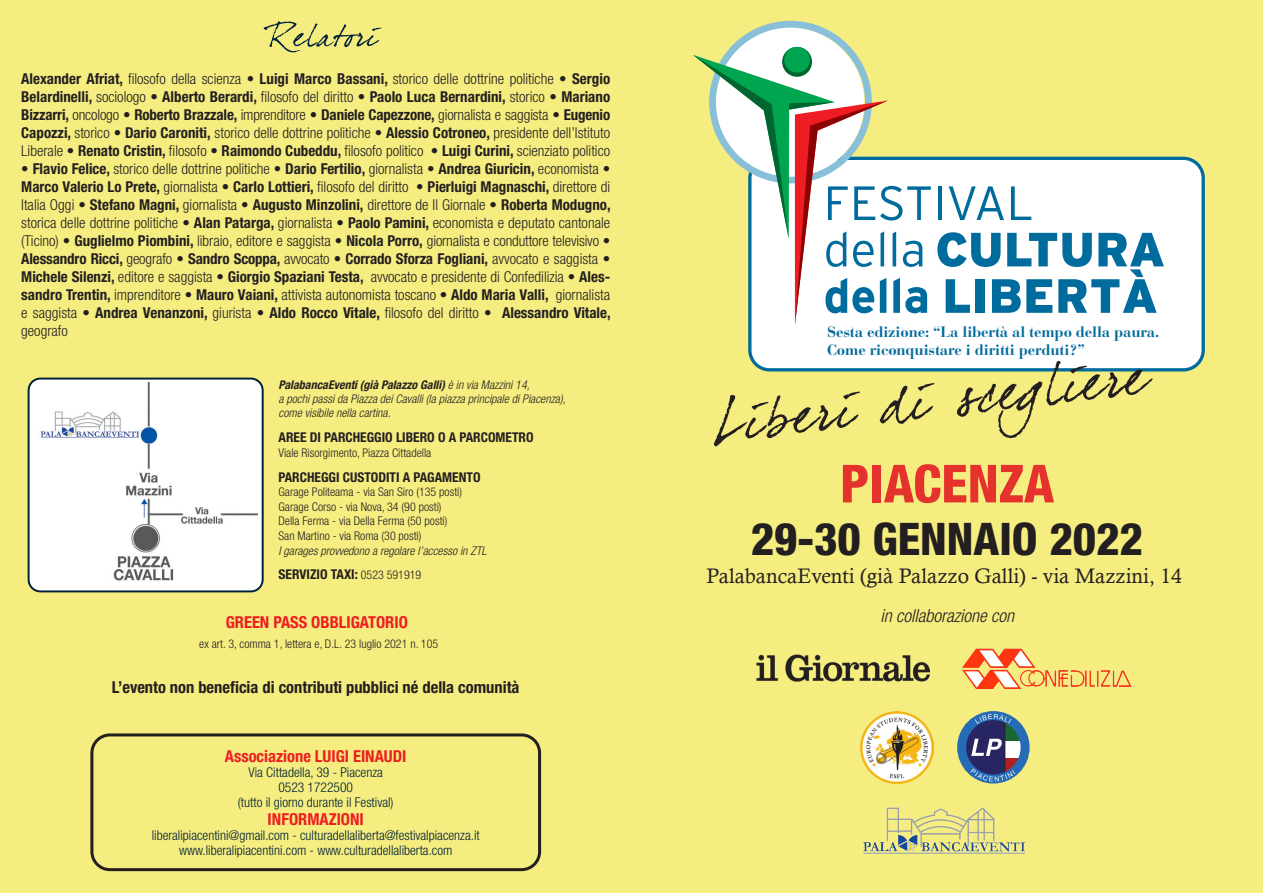
<style>
.page{position:relative;width:1263px;height:893px;background:#f5ed80}
.page>*{position:absolute;margin:0;border:0;box-sizing:border-box;transform-origin:0 0}
.t1{font:800 condensed 52.5px "Helvetica Neue";color:#e5322d}
.t2{font:800 condensed 45px "Helvetica Neue";color:#231f20}
.t3{font:21px "Calisto";color:#231f20}
.t4{font:italic 300 condensed 18px "Helvetica Neue";color:#231f20}
.t5{font:700 condensed 16.5px "Helvetica Neue";color:#ee1d23}
.t6{font:700 condensed 16.5px "Helvetica Neue";color:#231f20}
.t7{font:300 condensed 15px/18px "Helvetica Neue";color:#231f20;text-align:justify}
.t8{font:700 15px/18px "Bauer Bodoni";letter-spacing:-.01em;color:#006b9d}
.t9{font:300 condensed 13.5px "Helvetica Neue";color:#002037}
.t10{font:700 condensed 13.5px "Helvetica Neue";color:#231f20}
.t11{font:300 condensed 12px/14.4px "Helvetica Neue";color:#231f20}
.t12{font:italic 300 condensed 12px "Helvetica Neue";color:#231f20}
.t13{font:italic 700 condensed 12px "Helvetica Neue";color:#231f20}
.s1{font-weight:700}
.s2{font-weight:300}
.s3{font-weight:300;font-size:12px}
</style>
<div class="page">
<div style="left:750px;top:158px;width:453px;height:212px;background:#fff;border-radius:20px"></div>
<div style="left:748px;top:157px;width:457px;height:214px;border:3px solid #006b9d;border-radius:20px"></div>
<hr style="left:938px;top:186px;width:3px;height:34px;background:#006b9d">
<svg style="left:949px;top:186px;width:55px;height:34px"></svg>
<svg style="left:1011px;top:186px;width:20px;height:34px"></svg>
<svg style="left:937px;top:232px;width:227px;height:81px"></svg>
<svg style="left:693px;top:21px;width:238px;height:304px"></svg>
<div style="left:90px;top:733px;width:451px;height:138px;border:3px solid #231f20;border-radius:18px"></div>
<svg style="left:714px;top:391px;width:146px;height:55px"></svg>
<svg style="left:880px;top:383px;width:54px;height:41px"></svg>
<svg style="left:957px;top:361px;width:196px;height:77px"></svg>
<svg style="left:264px;top:21px;width:118px;height:31px"></svg>
<img style="left:962px;top:648px;width:170px;height:42px">
<div style="left:29px;top:379px;width:234px;height:212px;background:#fff;border-radius:12px"></div>
<div style="left:28px;top:378px;width:236px;height:214px;border:2px solid #002037;border-radius:12px"></div>
<img style="left:40px;top:383px;width:217px;height:198px">
<img style="left:860px;top:711px;width:73px;height:73px">
<div style="left:957px;top:711px;width:72px;height:72px;background:#266bb5;border-radius:50%"></div>
<svg style="left:1015px;top:721px;width:5px;height:20px"></svg>
<div style="left:1003px;top:741px;width:17px;height:17px;background:#fff"></div>
<svg style="left:1015px;top:758px;width:5px;height:16px"></svg>
<svg style="left:966px;top:714px;width:49px;height:67px"></svg>
<img style="left:756px;top:655px;width:173px;height:26px">
<img style="left:863px;top:807px;width:162px;height:46px">
<p class="t7" style="left:21px;top:69px;width:590px"><span class="s1">Alexander Afriat,</span> filosofo della scienza • <span class="s1">Luigi Marco Bassani,</span> storico delle dottrine politiche • <span class="s1">Sergio Belardinelli,</span> sociologo • <span class="s1">Alberto Berardi,</span> filosofo del diritto • <span class="s1">Paolo Luca Bernardini,</span> storico • <span class="s1">Mariano Bizzarri,</span> oncologo • <span class="s1">Roberto Brazzale,</span> imprenditore • <span class="s1">Daniele Capezzone,</span> giornalista e saggista • <span class="s1">Eugenio Capozzi,</span> storico • <span class="s1">Dario Caroniti,</span> storico delle dottrine politiche • <span class="s1">Alessio Cotroneo,</span> presidente dell’Istituto Liberale • <span class="s1">Renato Cristin,</span> filosofo • <span class="s1">Raimondo Cubeddu,</span> filosofo politico • <span class="s1">Luigi Curini,</span> scienziato politico</p>
<p class="t7" style="left:21px;top:159px;width:591px">• <span class="s1">Flavio Felice,</span> storico delle dottrine politiche • <span class="s1">Dario Fertilio,</span> giornalista • <span class="s1">Andrea Giuricin,</span> economista • <span class="s1">Marco Valerio Lo Prete,</span> giornalista • <span class="s1">Carlo Lottieri,</span> filosofo del diritto • <span class="s1">Pierluigi Magnaschi,</span> direttore di Italia Oggi • <span class="s1">Stefano Magni,</span> giornalista • <span class="s1">Augusto Minzolini,</span> direttore de Il Giornale • <span class="s1">Roberta Modugno, </span>storica delle dottrine politiche • <span class="s1">Alan Patarga,</span> giornalista • <span class="s1">Paolo Pamini,</span> economista e deputato cantonale (Ticino) • <span class="s1">Guglielmo Piombini,</span> libraio, editore e saggista • <span class="s1">Nicola Porro,</span> giornalista e conduttore televisivo • <span class="s1">Alessandro Ricci,</span> geografo • <span class="s1">Sandro Scoppa,</span> avvocato • <span class="s1">Corrado Sforza Fogliani,</span> avvocato e saggista • <span class="s1">Michele Silenzi,</span> editore e saggista • <span class="s1">Giorgio Spaziani Testa,</span> avvocato e presidente di Confedilizia • <span class="s1">Ales&shy;sandro Trentin,</span> imprenditore • <span class="s1">Mauro Vaiani,</span> attivista autonomista toscano • <span class="s1">Aldo Maria Valli,</span> giornalista e saggista • <span class="s1">Andrea Venanzoni,</span> giurista • <span class="s1">Aldo Rocco Vitale,</span> filosofo del diritto • <span class="s1">Alessandro Vitale, </span>geografo</p>
<p class="t13" style="left:279px;top:377px;width:253px">PalabancaEventi (già Palazzo Galli) <span class="s2">è in via Mazzini 14,</span></p>
<p class="t12" style="left:279px;top:392px;width:288px">a pochi passi da Piazza dei Cavalli (la piazza principale di Piacenza),</p>
<p class="t12" style="left:279px;top:406px;width:114px">come visibile nella cartina.</p>
<p class="t10" style="left:279px;top:429px;width:256px">AREE DI PARCHEGGIO LIBERO O A PARCOMETRO</p>
<p class="t11" style="left:279px;top:445px;width:154px">Viale Risorgimento, Piazza Cittadella</p>
<p class="t10" style="left:279px;top:469px;width:203px">PARCHEGGI CUSTODITI A PAGAMENTO</p>
<p class="t11" style="left:279px;top:485px;width:185px">Garage Politeama - via San Siro (135 posti)</p>
<p class="t11" style="left:279px;top:499px;width:170px">Garage Corso - via Nova, 34 (90 posti)<br>Della Ferma - via Della Ferma (50 posti)</p>
<p class="t11" style="left:279px;top:528px;width:144px">San Martino - via Roma (30 posti)</p>
<p class="t12" style="left:279px;top:544px;width:209px">I garages provvedono a regolare l’accesso in ZTL</p>
<p class="t8" style="left:827px;top:323px;width:334px">Sesta edizione: “La libertà al tempo della paura.<br>Come riconquistare i diritti perduti?”</p>
<p class="t1" style="left:840px;top:451px;width:215px">PIACENZA</p>
<p class="t2" style="left:751px;top:511px;width:394px">29-30 GENNAIO 2022</p>
<p class="t10" style="left:279px;top:566px;width:144px">SERVIZIO TAXI: <span class="s3">0523 591919</span></p>
<p class="t3" style="left:706px;top:564px;width:477px">PalabancaEventi (già Palazzo Galli) - via Mazzini, 14</p>
<p class="t5" style="left:226px;top:612px;width:184px">GREEN PASS OBBLIGATORIO</p>
<p class="t11" style="left:199px;top:636px;width:240px">ex art. 3, comma 1, lettera e, D.L. 23 luglio 2021 n. 105</p>
<p class="t6" style="left:112px;top:677px;width:409px">L’evento non beneficia di contributi pubblici né della comunità</p>
<p class="t5" style="left:225px;top:746px;width:183px">Associazione LUIGI EINAUDI</p>
<p class="t9" style="left:249px;top:765px;width:136px">Via Cittadella, 39 - Piacenza</p>
<p class="t9" style="left:278px;top:780px;width:76px">0523 1722500</p>
<p class="t9" style="left:238px;top:795px;width:157px">(tutto il giorno durante il Festival)</p>
<p class="t5" style="left:268px;top:809px;width:98px">INFORMAZIONI</p>
<p class="t9" style="left:152px;top:828px;width:329px">liberalipiacentini@gmail.com - culturadellaliberta@festivalpiacenza.it</p>
<p class="t9" style="left:179px;top:843px;width:275px">www.liberalipiacentini.com - www.culturadellaliberta.com</p>
<p class="t4" style="left:880px;top:605px;width:135px">in collaborazione con</p>
</div>
